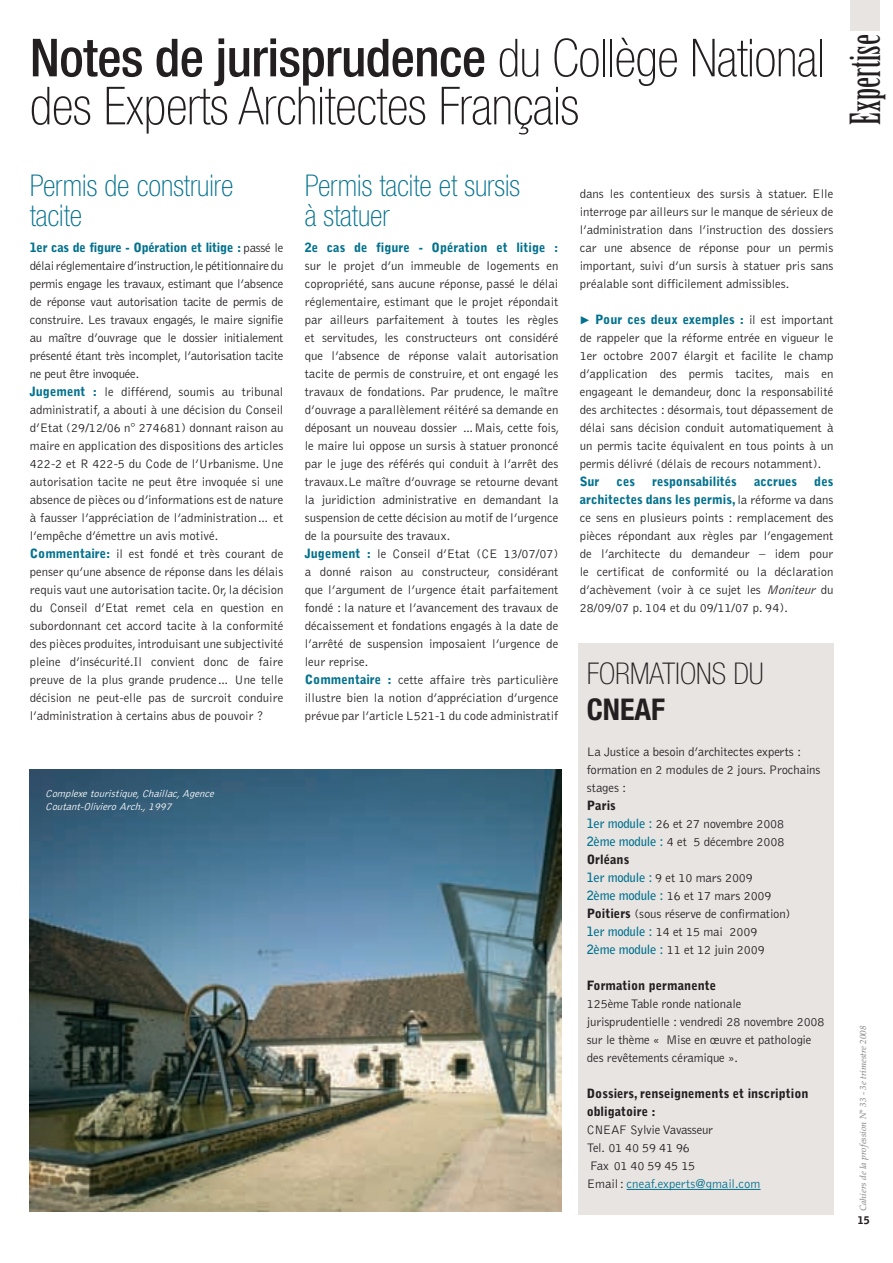
<style>
.page{position:relative;width:893px;height:1263px;background:#fff}
.page>*{position:absolute;margin:0;border:0;box-sizing:border-box;transform-origin:0 0}
.t1{font:100 condensed 52.5px/48px "Helvetica Neue";letter-spacing:-.005em;color:#231f20}
.t2{font:40.5px "Birch";color:#231f20}
.t3{font:100 condensed 30px/30px "Helvetica Neue";color:#00718e}
.t4{font:100 condensed 30px "Helvetica Neue";color:#231f20}
.t5{font:700 condensed 30px "Helvetica Neue";color:#231f20}
.t6{font:300 12.75px/18px "Bell Gothic";color:#231f20}
.t7{font:300 12.75px/18px "Bell Gothic";letter-spacing:-.02em;color:#231f20}
.t8{font:900 12.75px/18px "Bell Gothic";color:#231f20}
.t9{font:900 12.75px "Bell Gothic";color:#00718e}
.t10{font:italic 300 10.5px/12.6px "Bell Gothic";color:#fff}
.t11{font:900 10.5px "Bell Gothic";color:#231f20}
.t12{font:italic 500 9px "Palatino";color:#8e8f93}
.s1{font-weight:500}
.s2{font-weight:900;color:#00718e}
.s3{font-family:"European Pi Four";font-weight:400;font-size:10.5px;color:#00718e}
.s4{font-style:italic}
.s5{font-weight:900}
.s6{font-weight:700;color:#00718e}
.s7{color:#00718e}
</style>
<div class="page">
<div style="left:850px;top:0;width:30px;height:30px;background:#e8e4e2"></div>
<div style="left:578px;top:643px;width:255px;height:572px;background:#e8e4e2"></div>
<hr style="left:627px;top:1189px;width:134px;height:1px;background:#00718e">
<img style="left:30px;top:770px;width:531px;height:441px">
<h1 class="t1" style="left:30px;top:33px;width:796px"><span class="s1">Notes de jurisprudence</span> du Collège National des Experts Architectes Français</h1>
<h3 class="t3" style="left:30px;top:171px;width:205px">Permis de construire tacite</h3>
<p class="t6" style="left:30px;top:239px;width:255px"><span class="s2">1er cas de figure - Opération et litige :</span> passé le délai réglementaire d’instruction,le pétitionnaire du permis engage les travaux, estimant que l’absence de réponse vaut autorisation tacite de permis de construire. Les travaux engagés, le maire signifie au maître d’ouvrage que le dossier initialement présenté étant très incomplet, l’autorisation tacite ne peut être invoquée.<br><span class="s2">Jugement :</span> le différend, soumis au tribunal administratif, a abouti à une décision du Conseil d’Etat (29/12/06 n° 274681) donnant raison au maire en application des dispositions des articles 422-2 et R 422-5 du Code de l’Urbanisme. Une autorisation tacite ne peut être invoquée si une absence de pièces ou d’informations est de nature à fausser l’appréciation de l’administration… et l’empêche d’émettre un avis motivé.<br><span class="s2">Commentaire:</span> il est fondé et très courant de penser qu’une absence de réponse dans les délais requis vaut une autorisation tacite. Or, la décision du Conseil d’Etat remet cela en question en subordonnant cet accord tacite à la conformité des pièces produites, introduisant une subjectivité pleine d’insécurité.Il convient donc de faire preuve de la plus grande prudence… Une telle décision ne peut-elle pas de surcroit conduire l’administration à certains abus de pouvoir ?</p>
<h3 class="t3" style="left:305px;top:171px;width:217px">Permis tacite et sursis à statuer</h3>
<p class="t9" style="left:305px;top:240px;width:255px">2e cas de figure - Opération et litige :</p>
<p class="t6" style="left:305px;top:257px;width:256px">sur le projet d’un immeuble de logements en copropriété, sans aucune réponse, passé le délai réglementaire, estimant que le projet répondait par ailleurs parfaitement à toutes les règles et servitudes, les constructeurs ont considéré que l’absence de réponse valait autorisation tacite de permis de construire, et ont engagé les travaux de fondations. Par prudence, le maître d’ouvrage a parallèlement réitéré sa demande en déposant un nouveau dossier …Mais, cette fois, le maire lui oppose un sursis à statuer prononcé par le juge des référés qui conduit à l’arrêt des travaux.Le maître d’ouvrage se retourne devant la juridiction administrative en demandant la suspension de cette décision au motif de l’urgence de la poursuite des travaux.<br><span class="s2">Jugement :</span> le Conseil d’Etat (CE 13/07/07) a donné raison au constructeur, considérant que l’argument de l’urgence était parfaitement fondé : la nature et l’avancement des travaux de décaissement et fondations engagés à la date de l’arrêté de suspension imposaient l’urgence de leur reprise.<br><span class="s2">Commentaire :</span> cette affaire très particulière illustre bien la notion d’appréciation d’urgence prévue par l’article L521-1 du code administratif</p>
<p class="t10" style="left:45px;top:788px;width:173px">Complexetouristique,Chaillac,Agence<br>Coutant-OlivieroArch.,1997</p>
<p class="t6" style="left:580px;top:185px;width:255px;text-align:justify">dans les contentieux des sursis à statuer. Elle interroge par ailleurs sur le manque de sérieux de l’administration dans l’instruction des dossiers car une absence de réponse pour un permis important, suivi d’un sursis à statuer pris sans préalable sont difficilement admissibles.</p>
<p class="t6" style="left:580px;top:311px;width:255px;text-align:justify"><span class="s3">P</span> <span class="s2">Pour ces deux exemples :</span> il est important de rappeler que la réforme entrée en vigueur le 1er octobre 2007 élargit et facilite le champ d’application des permis tacites, mais en engageant le demandeur, donc la responsabilité des architectes : désormais, tout dépassement de délai sans décision conduit automatiquement à un permis tacite équivalent en tous points à un permis délivré (délais de recours notamment).</p>
<p class="t9" style="left:580px;top:474px;width:21px">Sur</p>
<p class="t9" style="left:617px;top:474px;width:20px">ces</p>
<p class="t9" style="left:652px;top:474px;width:86px">responsabilités</p>
<p class="t9" style="left:754px;top:474px;width:45px">accrues</p>
<p class="t6" style="left:580px;top:473px;width:255px;text-align:justify;text-indent:235px"><span class="s2">des architectes dans les permis,</span> la réforme va dans ce sens en plusieurs points : remplacement des pièces répondant aux règles par l’engagement de l’architecte du demandeur – idem pour le certificat de conformité ou la déclaration d’achèvement (voir à ce sujet les <span class="s4">Moniteur</span> du 28/09/07 p. 104 et du 09/11/07 p. 94).</p>
<h3 class="t4" style="left:587px;top:657px;width:179px">FORMATIONS DU</h3>
<h3 class="t5" style="left:587px;top:691px;width:80px">CNEAF</h3>
<p class="t6" style="left:587px;top:743px;width:235px">La Justice a besoin d’architectes experts : formation en 2 modules de 2 jours. Prochains stages :</p>
<p class="t6" style="left:587px;top:797px;width:205px"><span class="s5">Paris<br></span><span class="s6">1er module :</span> 26 et 27 novembre 2008<br><span class="s6">2ème module :</span> 4 et 5 décembre 2008<br><span class="s5">Orléans<br></span><span class="s6">1er module :</span> 9 et 10 mars 2009<br><span class="s6">2ème module :</span> 16 et 17 mars 2009<br><span class="s5">Poitiers</span> (sous réserve de confirmation)<br><span class="s6">1er module :</span> 14 et 15 mai 2009<br><span class="s6">2ème module :</span> 11 et 12 juin 2009</p>
<p class="t8" style="left:587px;top:977px;width:131px">Formation permanente</p>
<p class="t6" style="left:587px;top:995px;width:239px">125ème Table ronde nationale jurisprudentielle : vendredi 28 novembre 2008 sur le thème « Mise en œuvre et pathologie des revêtements céramique ».</p>
<p class="t8" style="left:587px;top:1085px;width:223px">Dossiers, renseignements et inscription obligatoire :</p>
<p class="t7" style="left:587px;top:1121px;width:175px">CNEAF Sylvie Vavasseur<br>Tel. 01 40 59 41 96<br>Fax 01 40 59 45 15<br>Email: <span class="s7">cneaf.experts@gmail.com</span></p>
<h2 class="t2" style="left:844px;top:125px;width:92px;rotate:-90deg">Expertise</h2>
<p class="t12" style="left:858px;top:1211px;width:187px;rotate:-90deg">Cahiers de la profession N° 33 - 3e trimestre 2008</p>
<p class="t11" style="left:858px;top:1214px;width:13px">15</p>
</div>
